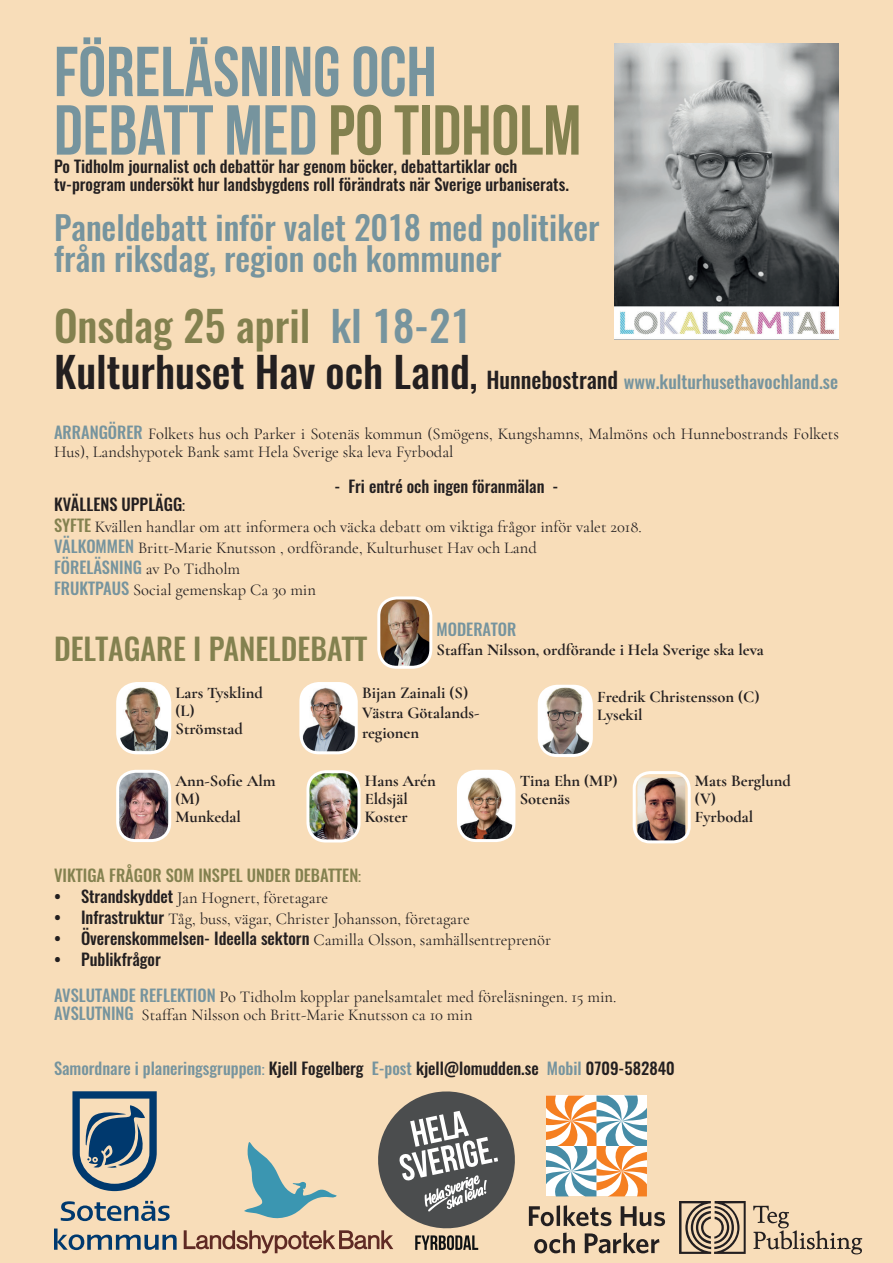
<style>
.page{position:relative;width:893px;height:1263px;background:#f8ddb9}
.page>*{position:absolute;margin:0;border:0;box-sizing:border-box;transform-origin:0 0}
.t1{font:700 70.5px/58.5px "Bebas Neue";color:#76949e}
.t2{font:500 42px "Oswald";color:#83814f}
.t3{font:500 33px/31.5px "Oswald";color:#76949e}
.t4{font:500 30px "Oswald";color:#83814f}
.t5{font:500 18px "Oswald";color:#76949e}
.t6{font:16.5px/18.1px "Cormorant Garamond";color:#231f20}
.t7{font:500 16.5px/18.1px "Oswald";color:#231f20}
.t8{font:700 16.5px/18.1px "Cormorant Garamond";color:#231f20}
.t9{font:500 16.5px "Oswald";color:#83814f}
.t10{font:500 16.5px "Oswald";color:#76949e}
.s1{color:#83814f}
.s2{color:#76949e}
.s3{font-size:42px;color:#231f20}
.s4{font-size:36px;color:#231f20}
.s5{font-size:22.5px;color:#231f20}
.s6{font-family:"Oswald";font-weight:500;color:#76949e}
.s7{font-family:"Bebas Neue";font-weight:700}
.s8{font-family:"Oswald";font-weight:500;color:#83814f}
.s9{font-family:"Cormorant Garamond";font-weight:400;color:#231f20}
.s10{font-family:"Oswald";font-weight:500}
.s11{font-family:"Bebas Neue";font-weight:700;color:#76949e}
</style>
<div class="page">
<img style="left:614px;top:43px;width:225px;height:296px">
<svg style="left:72px;top:1091px;width:85px;height:100px"></svg>
<svg style="left:61px;top:1201px;width:109px;height:20px"></svg>
<svg style="left:54px;top:1228px;width:123px;height:22px"></svg>
<svg style="left:529px;top:1205px;width:82px;height:21px"></svg>
<svg style="left:621px;top:1206px;width:44px;height:20px"></svg>
<svg style="left:534px;top:1232px;width:41px;height:21px"></svg>
<svg style="left:585px;top:1232px;width:74px;height:21px"></svg>
<svg style="left:546px;top:1095px;width:101px;height:101px"></svg>
<svg style="left:184px;top:1091px;width:331px;height:162px"></svg>
<svg style="left:679px;top:1201px;width:67px;height:53px"></svg>
<svg style="left:753px;top:1206px;width:109px;height:48px"></svg>
<img style="left:381px;top:600px;width:50px;height:65px">
<div style="left:377px;top:596px;width:55px;height:73px;border:3px solid #fff;border-radius:18px"></div>
<img style="left:310px;top:774px;width:47px;height:67px">
<div style="left:306px;top:770px;width:55px;height:72px;border:3px solid #fff;border-radius:18px"></div>
<img style="left:458px;top:771px;width:56px;height:69px">
<div style="left:457px;top:770px;width:58px;height:72px;border:3px solid #fff;border-radius:18px"></div>
<img style="left:637px;top:777px;width:48px;height:65px">
<div style="left:633px;top:771px;width:58px;height:72px;border:3px solid #fff;border-radius:16px"></div>
<img style="left:303px;top:686px;width:51px;height:67px">
<div style="left:299px;top:682px;width:59px;height:72px;border:3px solid #fff;border-radius:18px"></div>
<img style="left:539px;top:686px;width:50px;height:69px">
<div style="left:538px;top:685px;width:55px;height:72px;border:3px solid #fff;border-radius:18px"></div>
<img style="left:120px;top:771px;width:50px;height:67px">
<div style="left:116px;top:770px;width:55px;height:72px;border:3px solid #fff;border-radius:18px"></div>
<img style="left:120px;top:684px;width:50px;height:69px">
<div style="left:116px;top:682px;width:55px;height:72px;border:3px solid #fff;border-radius:19px"></div>
<h1 class="t1" style="left:54px;top:42px;width:529px">FÖRELÄSNING OCH<br>DEBATT MED <span class="s1">PO TIDHOLM</span></h1>
<p class="t7" style="left:54px;top:158px;width:516px">Po Tidholm journalist och debattör har genom böcker, debattartiklar och tv-program undersökt hur landsbygdens roll förändrats när Sverige urbaniserats.</p>
<h3 class="t3" style="left:54px;top:213px;width:547px">Paneldebatt inför valet 2018 med politiker från riksdag, region och kommuner</h3>
<h2 class="t2" style="left:54px;top:303px;width:419px">Onsdag 25 april <span class="s2">kl 18-21</span></h2>
<p class="t5" style="left:54px;top:372px;width:786px"><span class="s3">Kulturhuset Hav och Land</span><span class="s4">,</span> <span class="s5">Hunnebostrand</span> www.kulturhusethavochland.se</p>
<p class="t6" style="left:54px;top:424px;width:786px"><span class="s6">ARRANGÖRER</span> Folkets hus och Parker i Sotenäs kommun (Smögens, Kungshamns, Malmöns och Hunnebostrands Folkets<br>Hus), Landshypotek Bank samt Hela Sverige ska leva Fyrbodal</p>
<p class="t7" style="left:335px;top:478px;width:225px">- Fri entré och ingen föranmälan -</p>
<p class="t7" style="left:54px;top:496px;width:133px">KVÄLLENS UPPLÄGG<span class="s7">:</span></p>
<p class="t6" style="left:54px;top:516px;width:589px;line-height:21px"><span class="s8">SYFTE</span> Kvällen handlar om att informera och väcka debatt om viktiga frågor inför valet 2018.<br><span class="s6">VÄLKOMMEN</span> Britt-Marie Knutsson , ordförande, Kulturhuset Hav och Land</p>
<p class="t10" style="left:54px;top:559px;width:188px">FÖRELÄSNING <span class="s9">av Po Tidholm</span></p>
<p class="t6" style="left:54px;top:581px;width:263px"><span class="s6">FRUKTPAUS</span> Social gemenskap Ca 30 min</p>
<h3 class="t4" style="left:54px;top:633px;width:315px">DELTAGARE I PANELDEBATT</h3>
<p class="t10" style="left:437px;top:621px;width:81px">MODERATOR</p>
<p class="t8" style="left:437px;top:640px;width:329px">Staffan Nilsson, ordförande i Hela Sverige ska leva</p>
<p class="t8" style="left:176px;top:683px;width:89px">Lars Tysklind (L)<br>Strömstad</p>
<p class="t8" style="left:175px;top:771px;width:102px">Ann-Sofie Alm (M)<br>Munkedal</p>
<p class="t8" style="left:362px;top:683px;width:119px;line-height:19.8px">Bijan Zainali (S)<br>Västra Götalands&shy;regionen</p>
<p class="t8" style="left:597px;top:688px;width:164px">Fredrik Christensson (C)<br>Lysekil</p>
<p class="t8" style="left:365px;top:771px;width:73px">Hans Arén<br>Eldsjäl<br>Koster</p>
<p class="t8" style="left:520px;top:771px;width:99px">Tina Ehn (MP)<br>Sotenäs</p>
<p class="t8" style="left:695px;top:771px;width:98px">Mats Berglund (V)<br>Fyrbodal</p>
<p class="t9" style="left:54px;top:866px;width:309px">VIKTIGA FRÅGOR SOM INSPEL UNDER DEBATTEN<span class="s7">:</span></p>
<p class="t6" style="left:54px;top:888px;width:276px"><span class="s10">• Strandskyddet</span> Jan Hognert, företagare</p>
<p class="t6" style="left:54px;top:909px;width:417px"><span class="s10">• Infrastruktur</span> Tåg, buss, vägar, Christer Johansson, företagare</p>
<p class="t6" style="left:54px;top:930px;width:498px"><span class="s10">• Överenskommelsen- Ideella sektorn</span> Camilla Olsson, samhällsentreprenör</p>
<p class="t7" style="left:54px;top:951px;width:108px">• Publikfrågor</p>
<p class="t6" style="left:54px;top:988px;width:564px"><span class="s6">AVSLUTANDE REFLEKTION</span> Po Tidholm kopplar panelsamtalet med föreläsningen. 15 min.<br><span class="s6">AVSLUTNING</span> Staffan Nilsson och Britt-Marie Knutsson ca 10 min</p>
<p class="t7" style="left:54px;top:1060px;width:622px"><span class="s2">Samordnare i planeringsgruppen</span><span class="s11">:</span> Kjell Fogelberg <span class="s2">E-post</span> kjell@lomudden.se <span class="s2">Mobil</span> 0709-582840</p>
</div>
